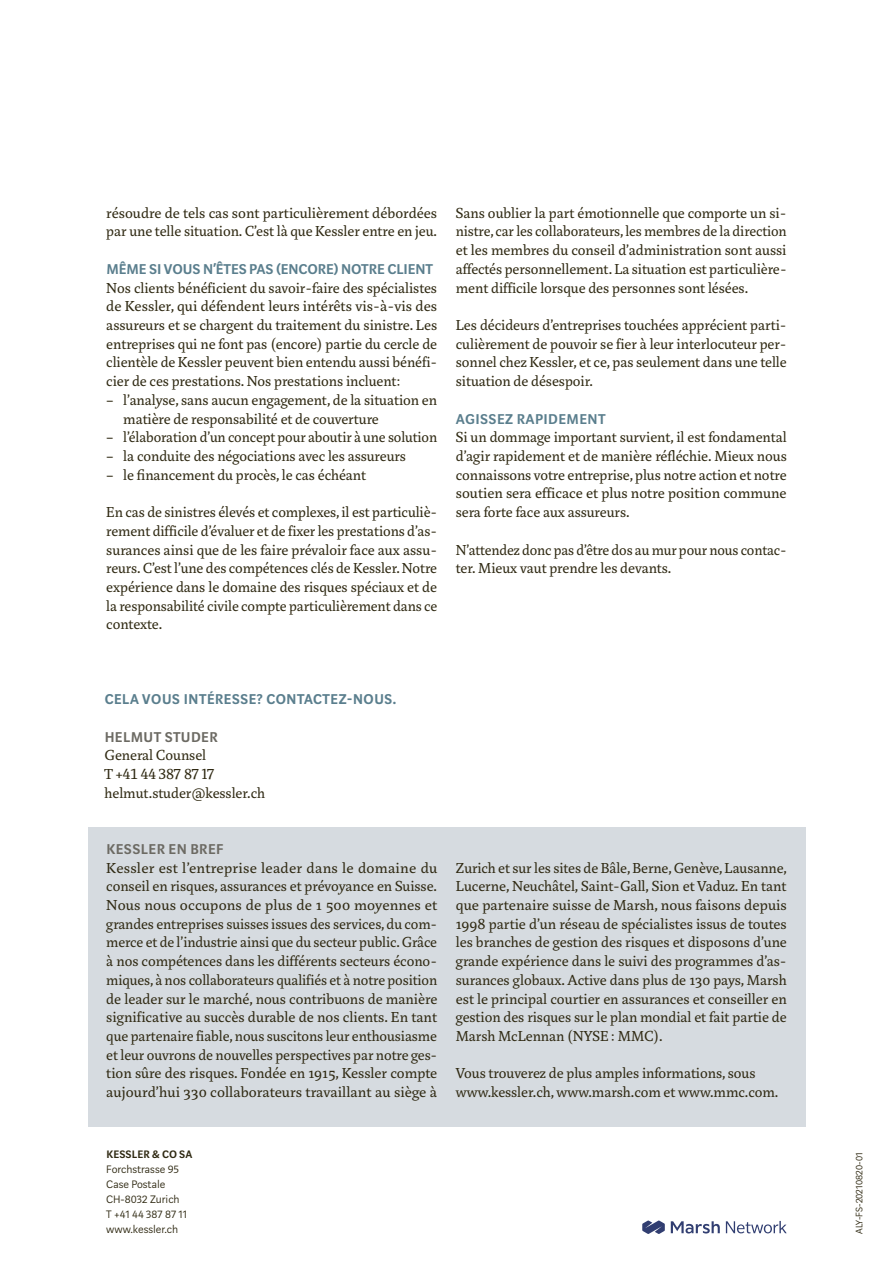
<style>
.page{position:relative;width:893px;height:1263px;background:#fff}
.page>*{position:absolute;margin:0;border:0;box-sizing:border-box;transform-origin:0 0}
.t1{font:15.75px/18.8px "Marat KS";color:#2f2912;text-align:justify}
.t2{font:15.75px/18.8px "Marat KS";color:#2f2912;text-align:justify;scale:1.04 1}
.t3{font:600 15.75px "Marat Sans KS";letter-spacing:-.005em;color:#5a7e8d}
.t4{font:600 15.75px "Marat Sans";letter-spacing:.04em;color:#5a7e8d}
.t5{font:600 15.75px "Marat Sans KS";letter-spacing:.025em;color:#6c6a63}
.t6{font:600 15.75px "Marat Sans KS";letter-spacing:.025em;color:#5a7e8d}
.t7{font:300 12px/15px "Marat Sans KS";color:#2f2912}
.t8{font:600 12px "Marat Sans KS";letter-spacing:.01em;color:#2f2912}
.t9{font:300 10.5px "Marat Sans";letter-spacing:.005em;color:#2f2912}
</style>
<div class="page">
<svg style="left:671px;top:1221px;width:49px;height:12px"></svg>
<svg style="left:642px;top:1220px;width:23px;height:14px"></svg>
<svg style="left:726px;top:1221px;width:61px;height:12px"></svg>
<div style="left:88px;top:827px;width:717px;height:299px;background:#d6dbe0"></div>
<p class="t1" style="left:106px;top:204px;width:332px">résoudre de tels cas sont particulièrement débordées par une telle situation. C’est là que Kessler entre en jeu.</p>
<p class="t3" style="left:106px;top:261px;width:328px">MÊME SI VOUS N’ÊTES PAS (ENCORE) NOTRE CLIENT</p>
<p class="t1" style="left:106px;top:278px;width:332px">Nos clients bénéficient du savoir-faire des spécialistes</p>
<p class="t1" style="left:106px;top:297px;width:332px">de Kessler, qui défendent leurs intérêts vis-à-vis des</p>
<p class="t1" style="left:106px;top:316px;width:332px">assureurs et se chargent du traitement du sinistre. Les</p>
<p class="t1" style="left:106px;top:335px;width:332px">entreprises qui ne font pas (encore) partie du cercle de</p>
<p class="t1" style="left:106px;top:353px;width:332px">clientèle de Kessler peuvent bien entendu aussi bénéfi-</p>
<p class="t1" style="left:106px;top:372px;width:296px">cier de ces prestations. Nos prestations incluent:</p>
<p class="t1" style="left:106px;top:391px;width:332px">− l’analyse, sans aucun engagement, de la situation en</p>
<p class="t1" style="left:123px;top:409px;width:257px">matière de responsabilité et de couverture</p>
<p class="t1" style="left:106px;top:428px;width:332px">− l’élaboration d’un concept pour aboutir à une solution</p>
<p class="t1" style="left:106px;top:447px;width:301px">− la conduite des négociations avec les assureurs</p>
<p class="t1" style="left:106px;top:465px;width:261px">− le financement du procès, le cas échéant</p>
<p class="t1" style="left:106px;top:503px;width:333px">En cas de sinistres élevés et complexes, il est particuliè&shy;rement difficile d’évaluer et de fixer les prestations d’as&shy;surances ainsi que de les faire prévaloir face aux assu&shy;reurs. C’est l’une des compétences clés de Kessler. Notre expérience dans le domaine des risques spéciaux et de la responsabilité civile compte particulièrement dans ce contexte.</p>
<p class="t1" style="left:456px;top:204px;width:332px">Sans oublier la part émotionnelle que comporte un si&shy;nistre, car les collaborateurs, les membres de la direction et les membres du conseil d’administration sont aussi affectés personnellement. La situation est particulière&shy;ment difficile lorsque des personnes sont lésées.</p>
<p class="t1" style="left:456px;top:316px;width:332px">Les décideurs d’entreprises touchées apprécient parti&shy;culièrement de pouvoir se fier à leur interlocuteur per&shy;sonnel chez Kessler, et ce, pas seulement dans une telle situation de désespoir.</p>
<p class="t6" style="left:456px;top:410px;width:151px">AGISSEZ RAPIDEMENT</p>
<p class="t1" style="left:456px;top:428px;width:333px">Si un dommage important survient, il est fondamental d’agir rapidement et de manière réfléchie. Mieux nous connaissons votre entreprise, plus notre action et notre soutien sera efficace et plus notre position commune sera forte face aux assureurs.</p>
<p class="t1" style="left:456px;top:540px;width:332px">N’attendez donc pas d’être dos au mur pour nous contac&shy;ter. Mieux vaut prendre les devants.</p>
<p class="t4" style="left:105px;top:691px;width:293px">CELA VOUS INTÉRESSE? CONTACTEZ-NOUS.</p>
<p class="t5" style="left:105px;top:728px;width:115px">HELMUT STUDER</p>
<p class="t1" style="left:105px;top:746px;width:162px;text-align:left">General Counsel<br>T +41 44 387 87 17 helmut.studer@kessler.ch</p>
<p class="t5" style="left:106px;top:841px;width:119px">KESSLER EN BREF</p>
<p class="t2" style="left:106px;top:858px;width:320px">Kessler est l’entreprise leader dans le domaine du conseil en risques, assurances et prévoyance en Suisse.<br>Nous nous occupons de plus de 1 500 moyennes et grandes entreprises suisses issues des services, du com&shy;merce et de l’industrie ainsi que du secteur public. Grâce à nos compétences dans les différents secteurs écono&shy;miques, à nos collaborateurs qualifiés et à notre position de leader sur le marché, nous contribuons de manière significative au succès durable de nos clients. En tant que partenaire fiable, nous suscitons leur enthousiasme et leur ouvrons de nouvelles perspectives par notre ges&shy;tion sûre des risques. Fondée en 1915, Kessler compte aujourd’hui 330 collaborateurs travaillant au siège à</p>
<p class="t1" style="left:456px;top:858px;width:332px">Zurich et sur les sites de Bâle, Berne, Genève, Lausanne, Lucerne, Neuchâtel, Saint-Gall, Sion et Vaduz. En tant que partenaire suisse de Marsh, nous faisons depuis 1998 partie d’un réseau de spécialistes issus de toutes les branches de gestion des risques et disposons d’une grande expérience dans le suivi des programmes d’as&shy;surances globaux. Active dans plus de 130 pays, Marsh est le principal courtier en assurances et conseiller en gestion des risques sur le plan mondial et fait partie de Marsh McLennan (NYSE: MMC).</p>
<p class="t1" style="left:456px;top:1064px;width:324px">Vous trouverez de plus amples informations, sous www.kessler.ch, www.marsh.com et www.mmc.com.</p>
<p class="t8" style="left:106px;top:1148px;width:88px">KESSLER &amp; CO SA</p>
<p class="t7" style="left:106px;top:1162px;width:83px">Forchstrasse 95<br>Case Postale<br>CH-8032 Zurich<br>T +41 44 387 87 11 www.kessler.ch</p>
<p class="t9" style="left:854px;top:1234px;width:83px;rotate:-90deg">ALY-FS-20210820-01</p>
</div>
